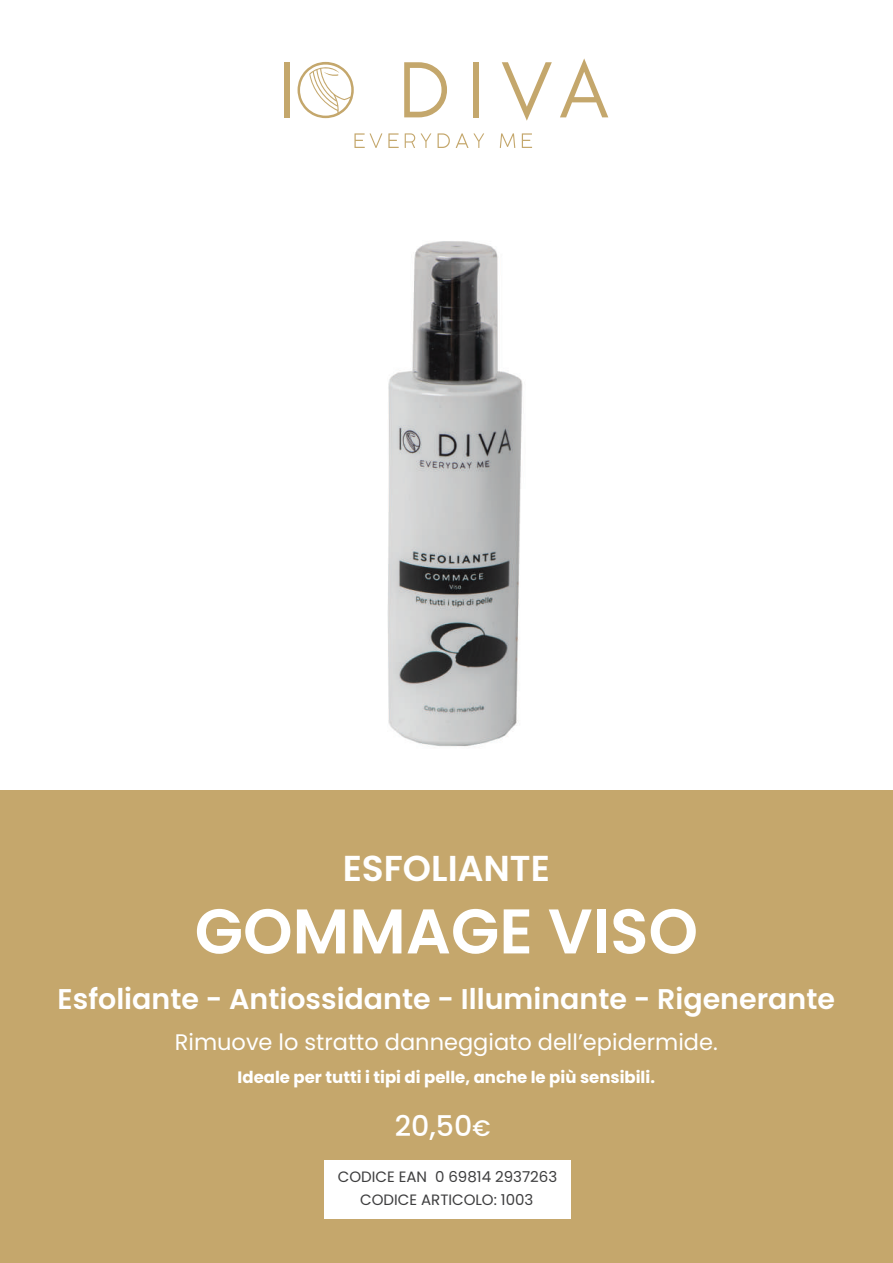
<style>
.page{position:relative;width:893px;height:1263px;background:#fff}
.page>*{position:absolute;margin:0;border:0;box-sizing:border-box;transform-origin:0 0}
.t1{font:600 63px "Poppins";color:#fff}
.t2{font:600 36px "Poppins";color:#fff}
.t3{font:600 28.5px "Poppins";color:#fff}
.t4{font:500 28.5px "Poppins";color:#fff}
.t5{font:22.5px "Poppins";color:#fff}
.t6{font:700 16.5px "Poppins";color:#fff}
.t7{font:15px "Poppins";color:#3e3e3f}
.s1{font-size:22.5px}
</style>
<div class="page">
<div style="left:0;top:791px;width:893px;height:472px;background:#c5a76c"></div>
<div style="left:324px;top:1160px;width:247px;height:58px;background:#fff"></div>
<img style="left:387px;top:241px;width:136px;height:506px">
<svg style="left:404px;top:62px;width:43px;height:55px"></svg>
<div style="left:473px;top:62px;width:6px;height:55px;background:#c4a76c"></div>
<svg style="left:502px;top:62px;width:50px;height:59px"></svg>
<svg style="left:560px;top:58px;width:48px;height:59px"></svg>
<div style="left:284px;top:62px;width:6px;height:55px;background:#c4a76c"></div>
<svg style="left:298px;top:62px;width:56px;height:56px"></svg>
<svg style="left:354px;top:133px;width:28px;height:15px"></svg>
<svg style="left:388px;top:133px;width:11px;height:15px"></svg>
<svg style="left:405px;top:133px;width:10px;height:15px"></svg>
<svg style="left:421px;top:133px;width:10px;height:15px"></svg>
<svg style="left:438px;top:133px;width:12px;height:15px"></svg>
<svg style="left:456px;top:133px;width:12px;height:15px"></svg>
<svg style="left:474px;top:133px;width:10px;height:15px"></svg>
<svg style="left:500px;top:133px;width:15px;height:15px"></svg>
<svg style="left:522px;top:133px;width:10px;height:15px"></svg>
<p class="t2" style="left:343px;top:848px;width:209px">ESFOLIANTE</p>
<h1 class="t1" style="left:195px;top:895px;width:505px">GOMMAGE VISO</h1>
<p class="t3" style="left:58px;top:982px;width:779px">Esfoliante - Antiossidante - Illuminante - Rigenerante</p>
<p class="t5" style="left:175px;top:1029px;width:544px">Rimuove lo stratto danneggiato dell’epidermide.</p>
<p class="t6" style="left:238px;top:1068px;width:419px">Ideale per tutti i tipi di pelle, anche le più sensibili.</p>
<p class="t4" style="left:395px;top:1110px;width:97px">20,50<span class="s1">€</span></p>
<p class="t7" style="left:338px;top:1168px;width:221px">CODICE EAN 0 69814 2937263</p>
<p class="t7" style="left:360px;top:1191px;width:175px">CODICE ARTICOLO: 1003</p>
</div>
